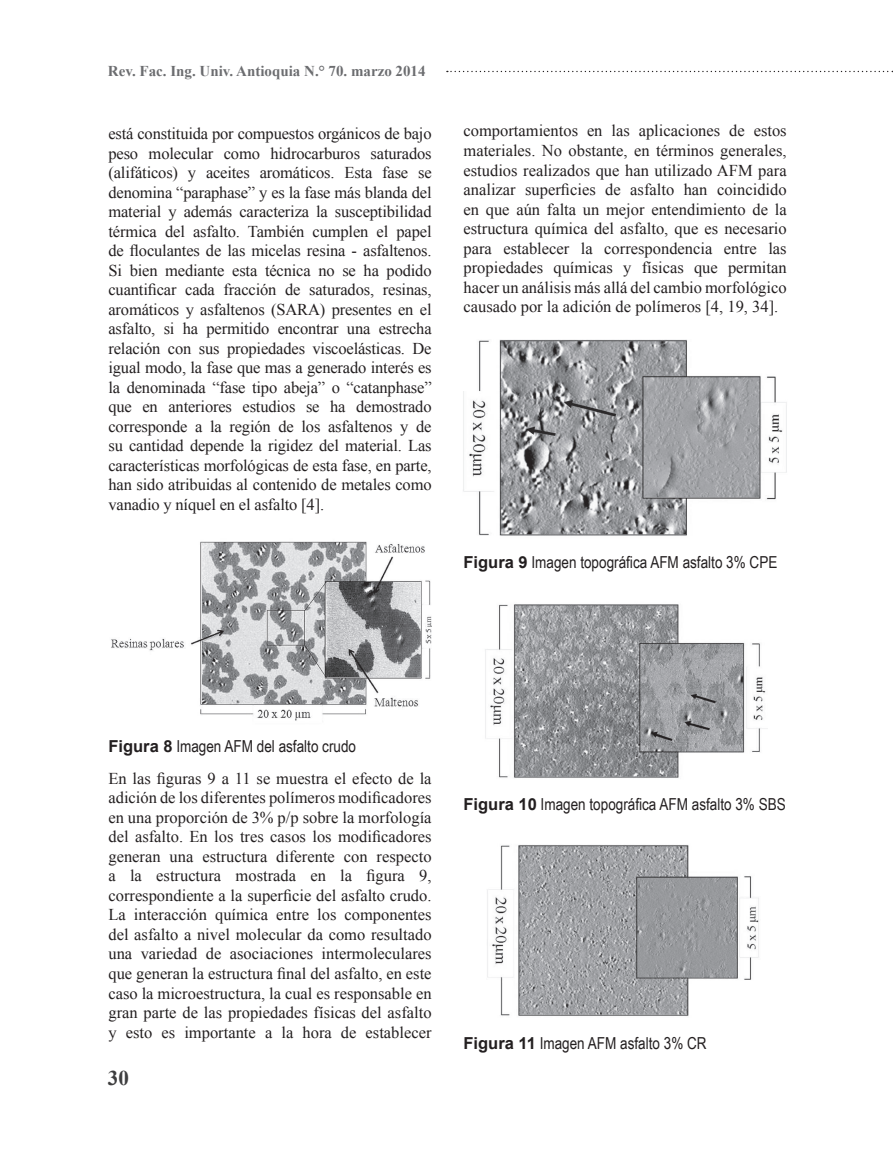
<style>
.page{position:relative;width:893px;height:1170px;background:#fff}
.page>*{position:absolute;margin:0;border:0;box-sizing:border-box;transform-origin:0 0}
.t1{font:700 21px "Times New Roman";color:#3e3e3f}
.t2{font:16.5px/19.5px "Times New Roman";color:#231f20;text-align:justify}
.t3{font:16.5px "Arial Narrow";color:#231f20}
.t4{font:700 15px "Times New Roman";color:#6c6d70}
.s1{font-family:"Arial";font-weight:700}
</style>
<div class="page">
<svg style="left:447px;top:71px;width:446px;height:1px"></svg>
<img style="left:111px;top:541px;width:321px;height:180px">
<img style="left:463px;top:339px;width:324px;height:197px">
<img style="left:485px;top:604px;width:283px;height:174px">
<img style="left:487px;top:845px;width:272px;height:171px">
<p class="t4" style="left:108px;top:60px;width:319px">Rev. Fac. Ing. Univ. Antioquia N.° 70. marzo 2014</p>
<p class="t2" style="left:108px;top:123px;width:325px">está constituida por compuestos orgánicos de bajo peso molecular como hidrocarburos saturados (alifáticos) y aceites aromáticos. Esta fase se denomina “paraphase” y es la fase más blanda del material y además caracteriza la susceptibilidad térmica del asfalto. También cumplen el papel de floculantes de las micelas resina - asfaltenos.<br>Si bien mediante esta técnica no se ha podido cuantificar cada fracción de saturados, resinas, aromáticos y asfaltenos (SARA) presentes en el asfalto, si ha permitido encontrar una estrecha relación con sus propiedades viscoelásticas. De igual modo, la fase que mas a generado interés es la denominada “fase tipo abeja” o “catanphase” que en anteriores estudios se ha demostrado corresponde a la región de los asfaltenos y de su cantidad depende la rigidez del material. Las características morfológicas de esta fase, en parte, han sido atribuidas al contenido de metales como vanadio y níquel en el asfalto [4].</p>
<p class="t2" style="left:463px;top:121px;width:325px">comportamientos en las aplicaciones de estos materiales. No obstante, en términos generales, estudios realizados que han utilizado AFM para analizar superficies de asfalto han coincidido en que aún falta un mejor entendimiento de la estructura química del asfalto, que es necesario para establecer la correspondencia entre las propiedades químicas y físicas que permitan hacer un análisis más allá del cambio morfológico causado por la adición de polímeros [4, 19, 34].</p>
<p class="t3" style="left:463px;top:550px;width:315px"><span class="s1">Figura 9</span> Imagen topográfica AFM asfalto 3% CPE</p>
<p class="t3" style="left:108px;top:733px;width:249px"><span class="s1">Figura 8</span> Imagen AFM del asfalto crudo</p>
<p class="t2" style="left:108px;top:768px;width:325px">En las figuras 9 a 11 se muestra el efecto de la adición de los diferentes polímeros modificadores en una proporción de 3% p/p sobre la morfología del asfalto. En los tres casos los modificadores generan una estructura diferente con respecto a la estructura mostrada en la figura 9, correspondiente a la superficie del asfalto crudo.<br>La interacción química entre los componentes del asfalto a nivel molecular da como resultado una variedad de asociaciones intermoleculares que generan la estructura final del asfalto, en este caso la microestructura, la cual es responsable en gran parte de las propiedades físicas del asfalto y esto es importante a la hora de establecer</p>
<p class="t1" style="left:108px;top:1062px;width:22px">30</p>
<p class="t3" style="left:463px;top:791px;width:324px"><span class="s1">Figura 10</span> Imagen topográfica AFM asfalto 3% SBS</p>
<p class="t3" style="left:463px;top:1031px;width:245px"><span class="s1">Figura 11</span> Imagen AFM asfalto 3% CR</p>
</div>
